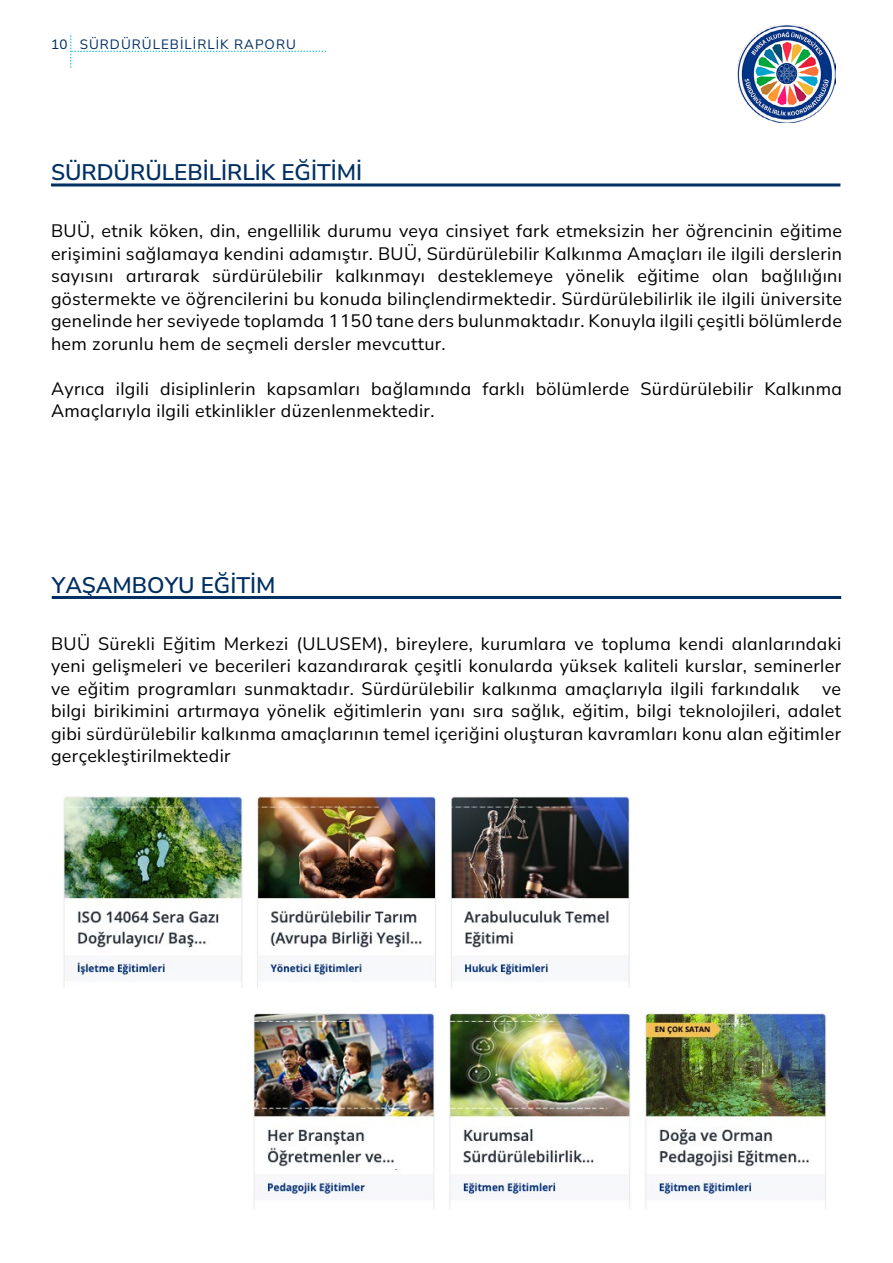
<style>
.page{position:relative;width:893px;height:1263px;background:#fff}
.page>*{position:absolute;margin:0;border:0;box-sizing:border-box;transform-origin:0 0}
.t1{font:200 22.5px "Nunito Sans 12 pt";color:#002f62}
.t2{font:200 18px/22.5px "Nunito Sans 12 pt";letter-spacing:.02em;color:#000;text-align:justify}
.t3{font:200 13.5px "Nunito Sans 12 pt";letter-spacing:.075em;color:#002f62}
</style>
<div class="page">
<img style="left:737px;top:24px;width:98px;height:98px">
<svg style="left:71px;top:35px;width:255px;height:33px"></svg>
<hr style="left:51px;top:183px;width:789px;height:3px;background:#002f62">
<hr style="left:52px;top:596px;width:789px;height:3px;background:#002f62">
<img style="left:63px;top:796px;width:567px;height:191px">
<img style="left:253px;top:1008px;width:574px;height:200px">
<p class="t3" style="left:51px;top:35px;width:18px">10</p>
<p class="t3" style="left:80px;top:35px;width:218px">SÜRDÜRÜLEBİLİRLİK RAPORU</p>
<p class="t1" style="left:51px;top:157px;width:313px">SÜRDÜRÜLEBİLİRLİK EĞİTİMİ</p>
<p class="t2" style="left:51px;top:219px;width:792px">BUÜ, etnik köken, din, engellilik durumu veya cinsiyet fark etmeksizin her öğrencinin eğitime erişimini sağlamaya kendini adamıştır. BUÜ, Sürdürülebilir Kalkınma Amaçları ile ilgili derslerin sayısını artırarak sürdürülebilir kalkınmayı desteklemeye yönelik eğitime olan bağlılığını göstermekte ve öğrencilerini bu konuda bilinçlendirmektedir. Sürdürülebilirlik ile ilgili üniversite genelinde her seviyede toplamda 1150 tane ders bulunmaktadır. Konuyla ilgili çeşitli bölümlerde hem zorunlu hem de seçmeli dersler mevcuttur.</p>
<p class="t2" style="left:51px;top:377px;width:792px">Ayrıca ilgili disiplinlerin kapsamları bağlamında farklı bölümlerde Sürdürülebilir Kalkınma<br>Amaçlarıyla ilgili etkinlikler düzenlenmektedir.</p>
<p class="t1" style="left:52px;top:569px;width:225px">YAŞAMBOYU EĞİTİM</p>
<p class="t2" style="left:51px;top:631px;width:792px">BUÜ Sürekli Eğitim Merkezi (ULUSEM), bireylere, kurumlara ve topluma kendi alanlarındaki yeni gelişmeleri ve becerileri kazandırarak çeşitli konularda yüksek kaliteli kurslar, seminerler ve eğitim programları sunmaktadır. Sürdürülebilir kalkınma amaçlarıyla ilgili farkındalık ve bilgi birikimini artırmaya yönelik eğitimlerin yanı sıra sağlık, eğitim, bilgi teknolojileri, adalet gibi sürdürülebilir kalkınma amaçlarının temel içeriğini oluşturan kavramları konu alan eğitimler gerçekleştirilmektedir</p>
</div>
